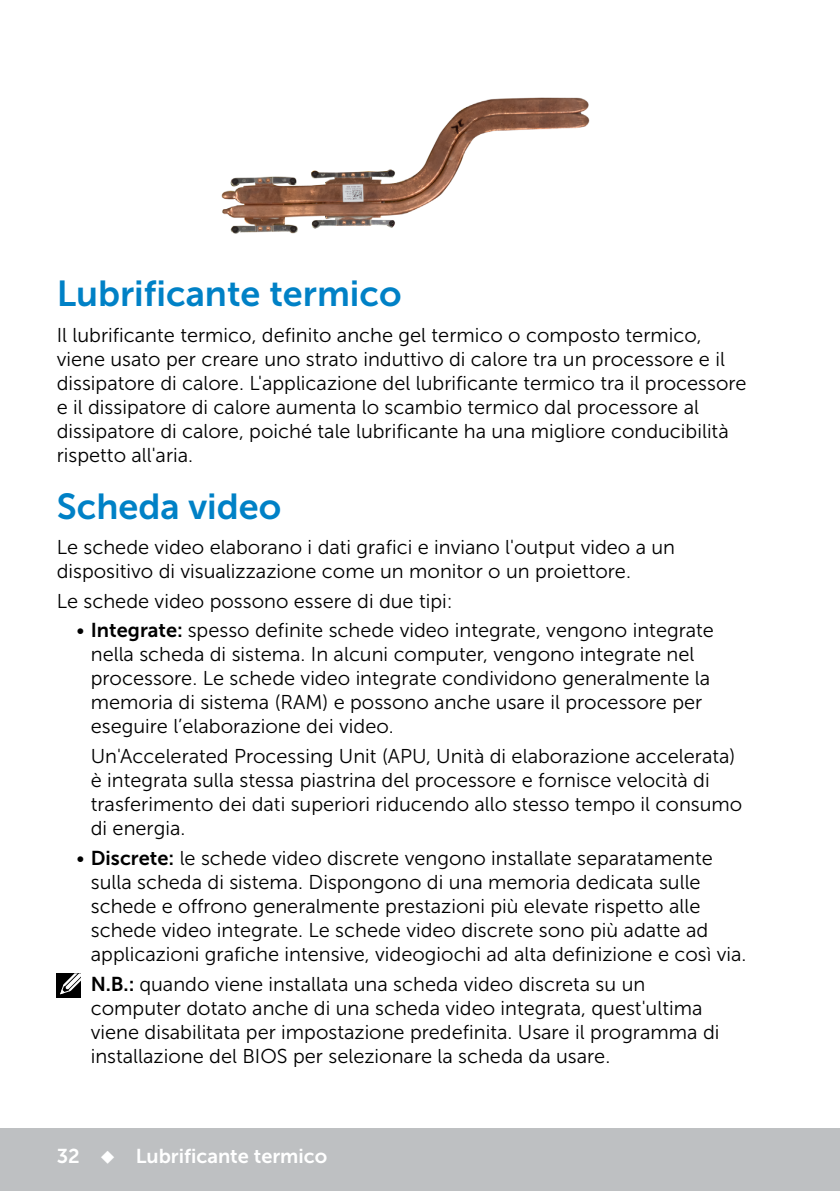
<style>
.page{position:relative;width:840px;height:1191px;background:#fff}
.page>*{position:absolute;margin:0;border:0;box-sizing:border-box;transform-origin:0 0}
.Head1{font:36px "Museo Sans For Dell 700";color:#0081c6}
.Paragraph{font:20px/24px "Museo Sans For Dell 300";color:#000}
.Note{font:20px/24px "Museo Sans For Dell 300";color:#000}
.Paragraph_-_Indent{font:20px/24px "Museo Sans For Dell 300";color:#000}
.t1{font:20px "Museo Sans For Dell 700";color:#fff}
.s1{font-family:"Museo Sans For Dell 700"}
.s2{font-family:"Museo Sans For Dell";font-weight:700}
</style>
<div class="page">
<div style="left:0;top:1128px;width:839px;height:63px;background:#bec0c2"></div>
<img style="left:221px;top:97px;width:369px;height:137px">
<div style="left:57px;top:973px;width:24px;height:24px;background:#000"></div>
<svg style="left:60px;top:973px;width:21px;height:22px"></svg>
<p class="Head1" style="left:57px;top:274px;width:346px">Lubrificante termico</p>
<p class="Paragraph" style="left:57px;top:323px;width:691px">Il lubrificante termico, definito anche gel termico o composto termico, viene usato per creare uno strato induttivo di calore tra un processore e il dissipatore di calore. L'applicazione del lubrificante termico tra il processore e il dissipatore di calore aumenta lo scambio termico dal processore al dissipatore di calore, poiché tale lubrificante ha una migliore conducibilità rispetto all'aria.</p>
<p class="Head1" style="left:57px;top:486px;width:226px">Scheda video</p>
<p class="Paragraph" style="left:57px;top:535px;width:619px">Le schede video elaborano i dati grafici e inviano l'output video a un dispositivo di visualizzazione come un monitor o un proiettore.</p>
<p class="Paragraph" style="left:57px;top:589px;width:397px">Le schede video possono essere di due tipi:</p>
<p class="Paragraph" style="left:91px;top:618px;width:624px;text-indent:-14px">• <span class="s1">Integrate</span><span class="s2">:</span> spesso definite schede video integrate, vengono integrate nella scheda di sistema. In alcuni computer, vengono integrate nel processore. Le schede video integrate condividono generalmente la memoria di sistema (RAM) e possono anche usare il processore per eseguire l’elaborazione dei video.</p>
<p class="Paragraph_-_Indent" style="left:91px;top:744px;width:652px">Un'Accelerated Processing Unit (APU, Unità di elaborazione accelerata) è integrata sulla stessa piastrina del processore e fornisce velocità di trasferimento dei dati superiori riducendo allo stesso tempo il consumo di energia.</p>
<p class="Paragraph" style="left:91px;top:846px;width:657px;text-indent:-14px">• <span class="s1">Discrete</span><span class="s2">:</span> le schede video discrete vengono installate separatamente sulla scheda di sistema. Dispongono di una memoria dedicata sulle schede e offrono generalmente prestazioni più elevate rispetto alle schede video integrate. Le schede video discrete sono più adatte ad applicazioni grafiche intensive, videogiochi ad alta definizione e così via.</p>
<p class="Note" style="left:91px;top:971px;width:629px"><span class="s1">N.B.:</span> quando viene installata una scheda video discreta su un computer dotato anche di una scheda video integrata, quest'ultima viene disabilitata per impostazione predefinita. Usare il programma di installazione del BIOS per selezionare la scheda da usare.</p>
<p class="t1" style="left:57px;top:1144px;width:272px">32 ◆ Lubrificante termico</p>
</div>
